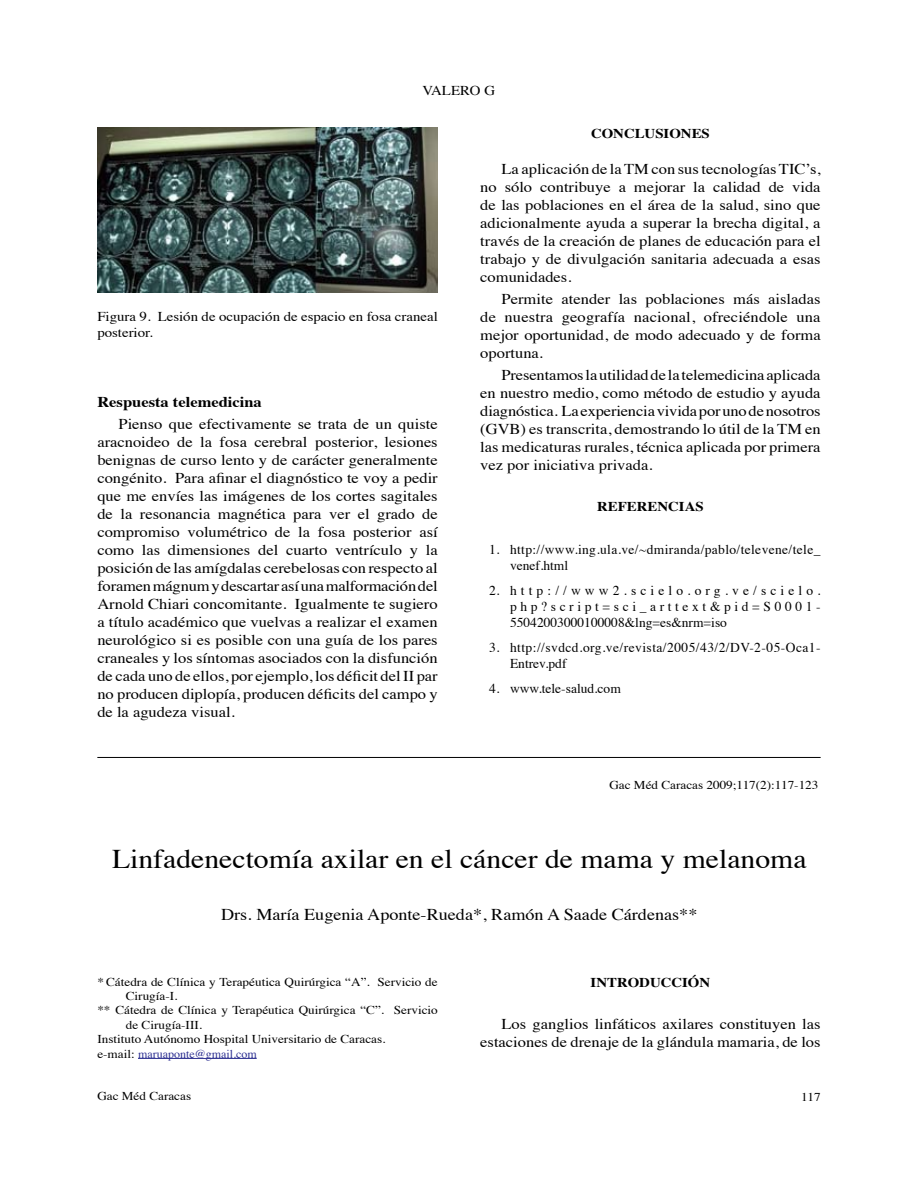
<style>
.page{position:relative;width:918px;height:1188px;background:#fff}
.page>*{position:absolute;margin:0;border:0;box-sizing:border-box;transform-origin:0 0}
.t1{font:27px "Times";color:#000;scale:1.1 1}
.t2{font:16.5px "Times";color:#000;scale:1.1 1}
.t3{font:15px/18px "Times";color:#000;text-align:justify;scale:1.1 1}
.t4{font:700 15px "Times";color:#000;scale:1.1 1}
.t5{font:13.5px/16.2px "Times";color:#000;text-align:justify}
.t6{font:13.5px/16.2px "Times";color:#000;scale:1.1 1}
.t7{font:13.5px/16.2px "Times";letter-spacing:.025em;color:#000}
.t8{font:13.5px/16.2px "Times";letter-spacing:.035em;color:#000}
.t9{font:700 13.5px "Times";color:#000;scale:1.1 1}
.t10{font:12px "Times";color:#000;scale:1.1 1}
.t11{font:12px "Times";color:#2e3192}
.s1{color:#000}
</style>
<div class="page">
<img style="left:97px;top:128px;width:341px;height:164px">
<hr style="left:138px;top:1058px;width:119px;height:1px;background:#2e3192">
<hr style="left:97px;top:757px;width:724px;height:1px;background:#000">
<p class="t6" style="left:422px;top:81px;width:68px">VALERO G</p>
<p class="t6" style="left:97px;top:307px;width:311px">Figura 9. Lesión de ocupación de espacio en fosa craneal posterior.</p>
<p class="t4" style="left:97px;top:387px;width:151px">Respuesta telemedicina</p>
<p class="t3" style="left:97px;top:414px;width:311px;text-indent:21px">Pienso que efectivamente se trata de un quiste aracnoideo de la fosa cerebral posterior, lesiones benignas de curso lento y de carácter generalmente congénito. Para afinar el diagnóstico te voy a pedir que me envíes las imágenes de los cortes sagitales de la resonancia magnética para ver el grado de compromiso volumétrico de la fosa posterior así como las dimensiones del cuarto ventrículo y la posición de las amígdalas cerebelosas con respecto al foramen mágnum y descartar así una malformación del Arnold Chiari concomitante. Igualmente te sugiero a título académico que vuelvas a realizar el examen neurológico si es posible con una guía de los pares craneales y los síntomas asociados con la disfunción de cada uno de ellos, por ejemplo, los déficit del II par no producen diplopía, producen déficits del campo y de la agudeza visual.</p>
<p class="t9" style="left:591px;top:120px;width:110px">CONCLUSIONES</p>
<p class="t3" style="left:480px;top:159px;width:311px;text-indent:21px">La aplicación de la TM con sus tecnologías TIC’s, no sólo contribuye a mejorar la calidad de vida de las poblaciones en el área de la salud, sino que adicionalmente ayuda a superar la brecha digital, a través de la creación de planes de educación para el trabajo y de divulgación sanitaria adecuada a esas comunidades.</p>
<p class="t3" style="left:480px;top:289px;width:311px;text-indent:21px">Permite atender las poblaciones más aisladas de nuestra geografía nacional, ofreciéndole una mejor oportunidad, de modo adecuado y de forma oportuna.</p>
<p class="t3" style="left:480px;top:365px;width:311px;text-indent:21px">Presentamos la utilidad de la telemedicina aplicada en nuestro medio, como método de estudio y ayuda diagnóstica. La experiencia vivida por uno de nosotros (GVB) es transcrita, demostrando lo útil de la TM en las medicaturas rurales, técnica aplicada por primera vez por iniciativa privada.</p>
<p class="t9" style="left:597px;top:493px;width:98px">REFERENCIAS</p>
<p class="t7" style="left:510px;top:540px;width:312px;text-indent:-21px">1. http://www.ing.ula.ve/~dmiranda/pablo/televene/tele_ venef.html</p>
<p class="t5" style="left:510px;top:581px;width:312px;text-indent:-21px">2. http://www2.scielo.org.ve/scielo. php?script=sci_arttext&amp;pid=S0001- 55042003000100008&amp;lng=es&amp;nrm=iso</p>
<p class="t8" style="left:510px;top:638px;width:312px;text-indent:-21px">3. http://svdcd.org.ve/revista/2005/43/2/DV-2-05-Oca1-<br>Entrev.pdf</p>
<p class="t5" style="left:489px;top:679px;width:133px">4. www.tele-salud.com</p>
<p class="t10" style="left:609px;top:773px;width:192px">Gac Méd Caracas 2009;117(2):117-123</p>
<h1 class="t1" style="left:112px;top:834px;width:633px">Linfadenectomía axilar en el cáncer de mama y melanoma</h1>
<p class="t2" style="left:221px;top:899px;width:435px">Drs. María Eugenia Aponte-Rueda*, Ramón A Saade Cárdenas**</p>
<p class="t10" style="left:97px;top:970px;width:311px">* Cátedra de Clínica y Terapéutica Quirúrgica “A”. Servicio de</p>
<p class="t10" style="left:126px;top:985px;width:48px">Cirugía-I.</p>
<p class="t10" style="left:97px;top:999px;width:311px">** Cátedra de Clínica y Terapéutica Quirúrgica “C”. Servicio</p>
<p class="t10" style="left:126px;top:1013px;width:71px">de Cirugía-III.</p>
<p class="t10" style="left:97px;top:1028px;width:263px">Instituto Autónomo Hospital Universitario de Caracas.</p>
<p class="t11" style="left:97px;top:1042px;width:161px"><span class="s1">e-mail:</span> maruaponte@gmail.com</p>
<p class="t9" style="left:591px;top:969px;width:110px">INTRODUCCIÓN</p>
<p class="t3" style="left:480px;top:1014px;width:311px;text-align:right">Los ganglios linfáticos axilares constituyen las estaciones de drenaje de la glándula mamaria, de los</p>
<p class="t10" style="left:97px;top:1085px;width:87px">Gac Méd Caracas</p>
<p class="t10" style="left:801px;top:1086px;width:19px">117</p>
</div>
